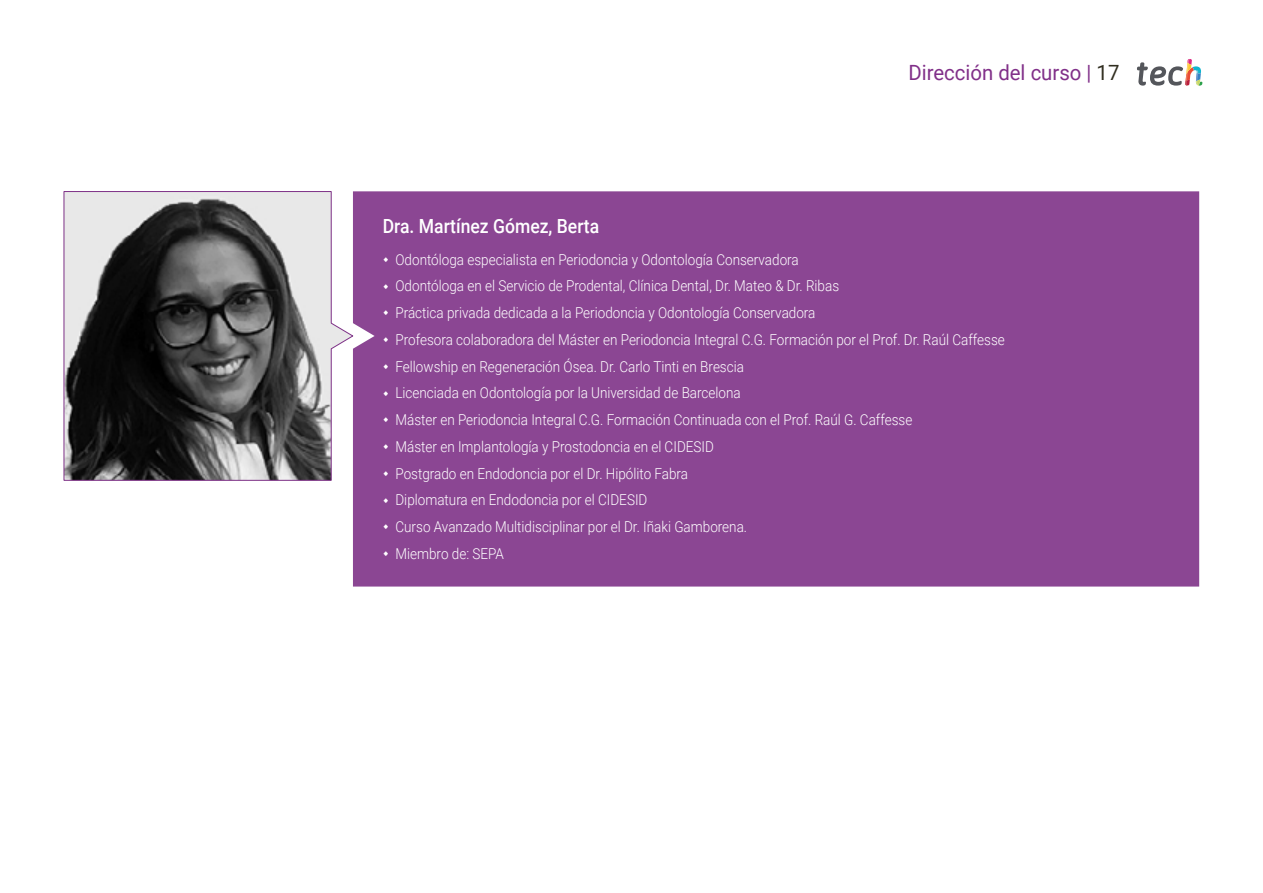
<style>
.page{position:relative;width:1263px;height:893px;background:#fff}
.page>*{position:absolute;margin:0;border:0;box-sizing:border-box;transform-origin:0 0}
.t1{font:21px "Roboto";color:#813089}
.t2{font:500 19.5px "Roboto";color:#fff;scale:.9 1}
.t3{font:300 15px/26.7px "Roboto";color:#fff;scale:.9 1}
.s1{color:#312e20}
</style>
<div class="page">
<svg style="left:1137px;top:59px;width:65px;height:27px"></svg>
<div style="left:353px;top:191px;width:846px;height:396px;background:#8b4693"></div>
<svg style="left:64px;top:191px;width:289px;height:290px;background:#706f70"></svg>
<svg style="left:384px;top:257px;width:4px;height:5px"></svg>
<svg style="left:384px;top:284px;width:4px;height:5px"></svg>
<svg style="left:384px;top:310px;width:4px;height:5px"></svg>
<svg style="left:384px;top:337px;width:4px;height:5px"></svg>
<svg style="left:384px;top:364px;width:4px;height:5px"></svg>
<svg style="left:384px;top:391px;width:4px;height:5px"></svg>
<svg style="left:384px;top:417px;width:4px;height:5px"></svg>
<svg style="left:384px;top:444px;width:4px;height:5px"></svg>
<svg style="left:384px;top:471px;width:4px;height:5px"></svg>
<svg style="left:384px;top:498px;width:4px;height:5px"></svg>
<svg style="left:384px;top:524px;width:4px;height:5px"></svg>
<svg style="left:384px;top:551px;width:4px;height:5px"></svg>
<h1 class="t1" style="left:908px;top:57px;width:213px">Dirección del curso | <span class="s1">17</span></h1>
<h2 class="t2" style="left:383px;top:212px;width:242px">Dra. Martínez Gómez, Berta</h2>
<p class="t3" style="left:395px;top:245px;width:679px">Odontóloga especialista en Periodoncia y Odontología Conservadora<br>Odontóloga en el Servicio de Prodental, Clínica Dental, Dr. Mateo &amp; Dr. Ribas<br>Práctica privada dedicada a la Periodoncia y Odontología Conservadora<br>Profesora colaboradora del Máster en Periodoncia Integral C.G. Formación por el Prof. Dr. Raúl Caffesse Fellowship en Regeneración Ósea. Dr. Carlo Tinti en Brescia<br>Licenciada en Odontología por la Universidad de Barcelona<br>Máster en Periodoncia Integral C.G. Formación Continuada con el Prof. Raúl G. Caffesse<br>Máster en Implantología y Prostodoncia en el CIDESID<br>Postgrado en Endodoncia por el Dr. Hipólito Fabra<br>Diplomatura en Endodoncia por el CIDESID<br>Curso Avanzado Multidisciplinar por el Dr. Iñaki Gamborena.<br>Miembro de: SEPA</p>
</div>
